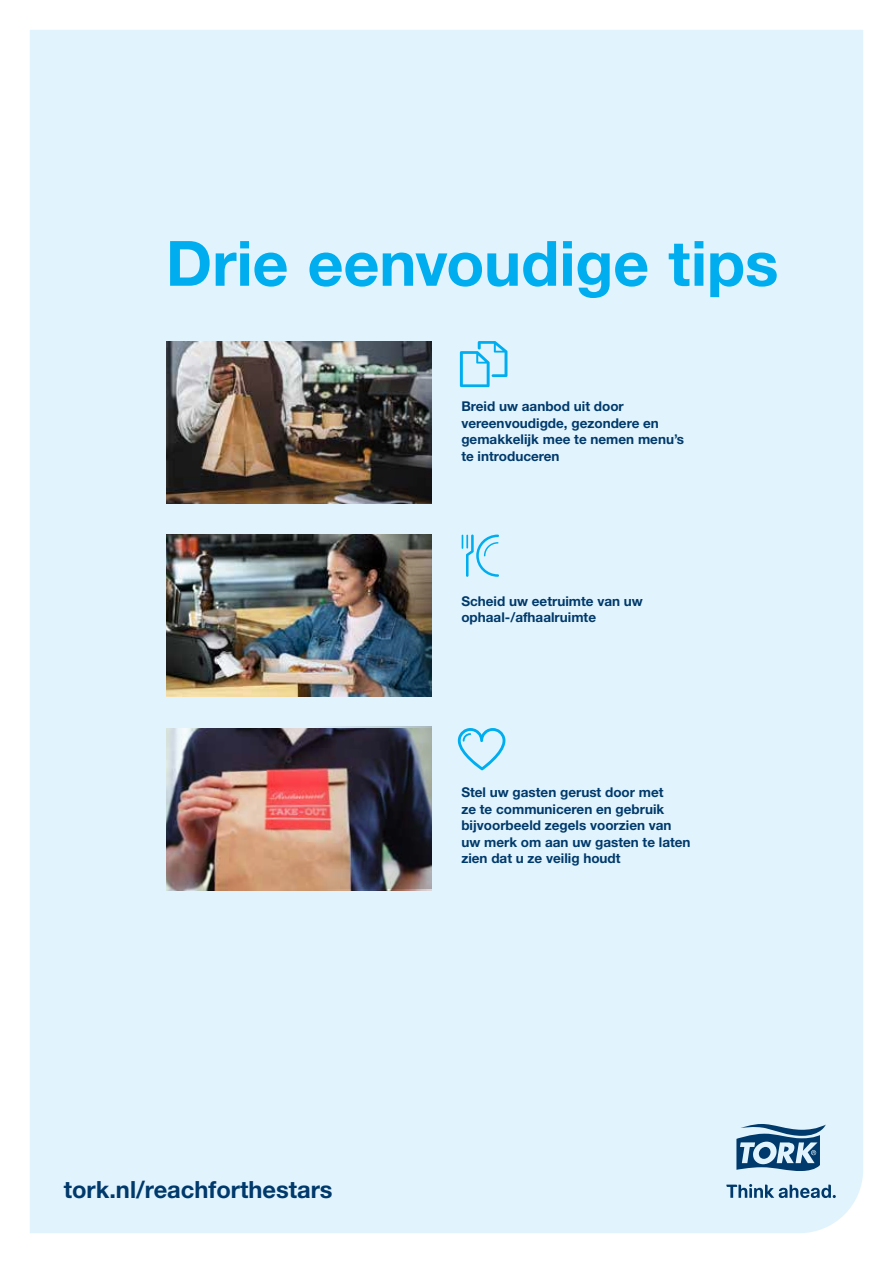
<style>
.page{position:relative;width:893px;height:1263px;background:#fff}
.page>*{position:absolute;margin:0;border:0;box-sizing:border-box;transform-origin:0 0}
.t1{font:700 62.55px "Helvetica Neue LT Std";color:#00aeef}
.t2{font:700 23.7px "Helvetica Neue LT Std";color:#00396b}
.t3{font:700 13.5px/16.5px "Helvetica Neue LT Std";color:#00396b}
</style>
<div class="page">
<div style="left:30px;top:30px;width:833px;height:1203px;background:#e1f4fd"></div>
<svg style="left:726px;top:1184px;width:110px;height:14px;background:#89abc4"></svg>
<svg style="left:736px;top:1124px;width:90px;height:47px;background:#6f95b3"></svg>
<img style="left:167px;top:341px;width:132px;height:162px">
<img style="left:167px;top:534px;width:171px;height:163px">
<img style="left:167px;top:728px;width:265px;height:162px">
<img style="left:299px;top:341px;width:133px;height:162px">
<img style="left:338px;top:534px;width:94px;height:163px">
<img style="left:299px;top:726px;width:133px;height:162px">
<svg style="left:460px;top:341px;width:47px;height:46px;background:#a4e1f9"></svg>
<svg style="left:462px;top:534px;width:37px;height:43px;background:#afe4f9"></svg>
<svg style="left:458px;top:728px;width:47px;height:42px;background:#b0e4f9"></svg>
<h1 class="t1" style="left:166px;top:225px;width:614px">Drie eenvoudige tips</h1>
<p class="t3" style="left:461px;top:398px;width:224px">Breid uw aanbod uit door vereenvoudigde, gezondere en gemakkelijk mee te nemen menu’s te introduceren</p>
<p class="t3" style="left:461px;top:592px;width:183px">Scheid uw eetruimte van uw ophaal-/afhaalruimte</p>
<h2 class="t2" style="left:64px;top:1174px;width:270px">tork.nl/reachforthestars</h2>
<p class="t3" style="left:461px;top:784px;width:231px">Stel uw gasten gerust door met<br>ze te communiceren en gebruik bijvoorbeeld zegels voorzien van uw merk om aan uw gasten te laten zien dat u ze veilig houdt</p>
</div>
